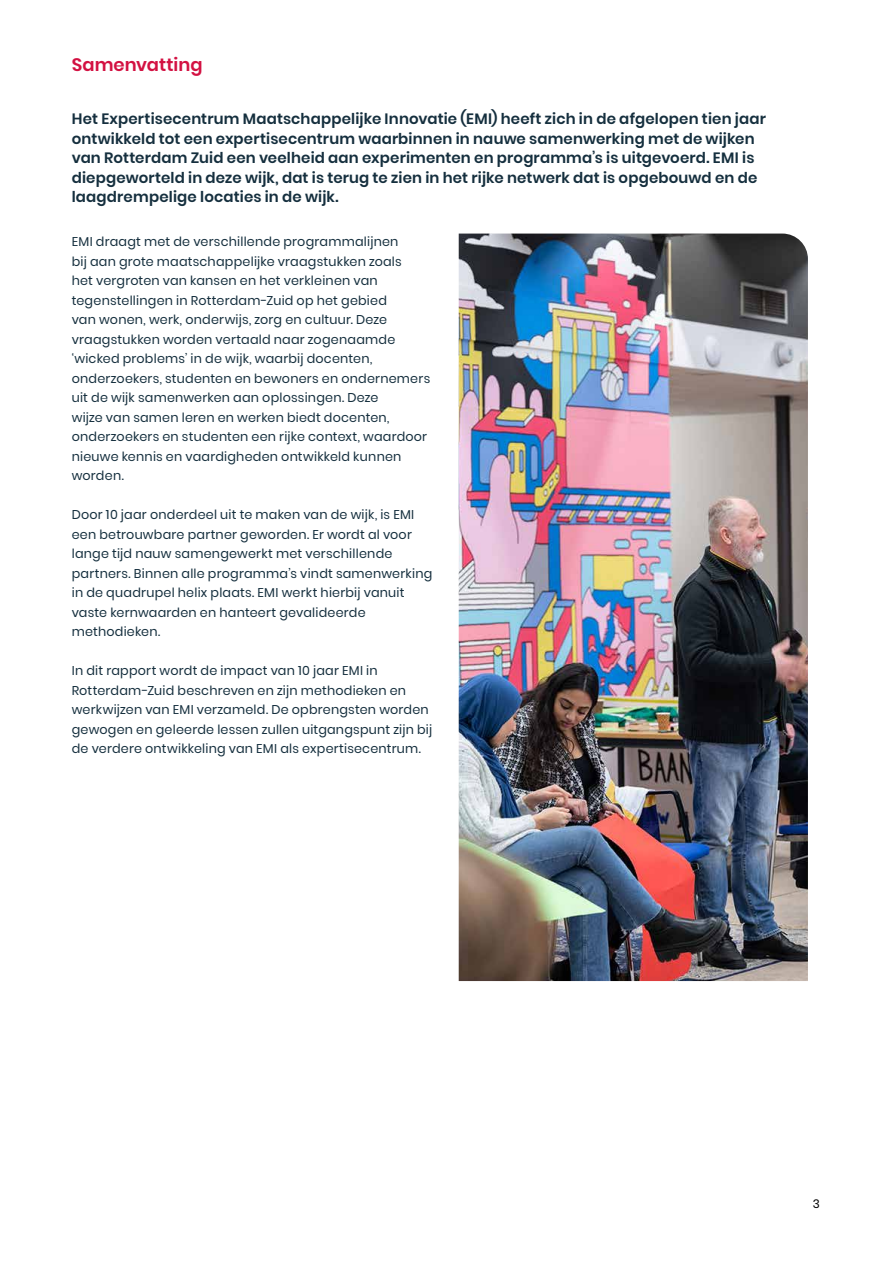
<style>
.page{position:relative;width:893px;height:1263px;background:#fff}
.page>*{position:absolute;margin:0;border:0;box-sizing:border-box;transform-origin:0 0}
.t1{font:600 18px "Poppins";letter-spacing:.005em;color:#d31142}
.t2{font:600 15px/19.5px "Poppins";letter-spacing:.01em;color:#152f3e}
.t3{font:12.75px/19.5px "Poppins";letter-spacing:.02em;color:#152f3e}
.t4{font:12px "Poppins";color:#000}
</style>
<div class="page">
<img style="left:459px;top:234px;width:349px;height:747px">
<h1 class="t1" style="left:72px;top:54px;width:132px">Samenvatting</h1>
<p class="t2" style="left:72px;top:109px;width:696px">Het Expertisecentrum Maatschappelijke Innovatie (EMI) heeft zich in de afgelopen tien jaar ontwikkeld tot een expertisecentrum waarbinnen in nauwe samenwerking met de wijken van Rotterdam Zuid een veelheid aan experimenten en programma’s is uitgevoerd. EMI is diepgeworteld in deze wijk, dat is terug te zien in het rijke netwerk dat is opgebouwd en de laagdrempelige locaties in de wijk.</p>
<p class="t3" style="left:72px;top:232px;width:360px">EMI draagt met de verschillende programmalijnen<br>bij aan grote maatschappelijke vraagstukken zoals<br>het vergroten van kansen en het verkleinen van tegenstellingen in Rotterdam-Zuid op het gebied<br>van wonen, werk, onderwijs, zorg en cultuur. Deze vraagstukken worden vertaald naar zogenaamde ‘wicked problems’ in de wijk, waarbij docenten, onderzoekers, studenten en bewoners en ondernemers uit de wijk samenwerken aan oplossingen. Deze<br>wijze van samen leren en werken biedt docenten, onderzoekers en studenten een rijke context, waardoor nieuwe kennis en vaardigheden ontwikkeld kunnen worden.</p>
<p class="t3" style="left:72px;top:505px;width:362px">Door 10 jaar onderdeel uit te maken van de wijk, is EMI een betrouwbare partner geworden. Er wordt al voor lange tijd nauw samengewerkt met verschillende partners. Binnen alle programma’s vindt samenwerking in de quadrupel helix plaats. EMI werkt hierbij vanuit vaste kernwaarden en hanteert gevalideerde methodieken.</p>
<p class="t3" style="left:72px;top:661px;width:362px">In dit rapport wordt de impact van 10 jaar EMI in Rotterdam-Zuid beschreven en zijn methodieken en werkwijzen van EMI verzameld. De opbrengsten worden gewogen en geleerde lessen zullen uitgangspunt zijn bij de verdere ontwikkeling van EMI als expertisecentrum.</p>
<p class="t4" style="left:813px;top:1196px;width:9px">3</p>
</div>
